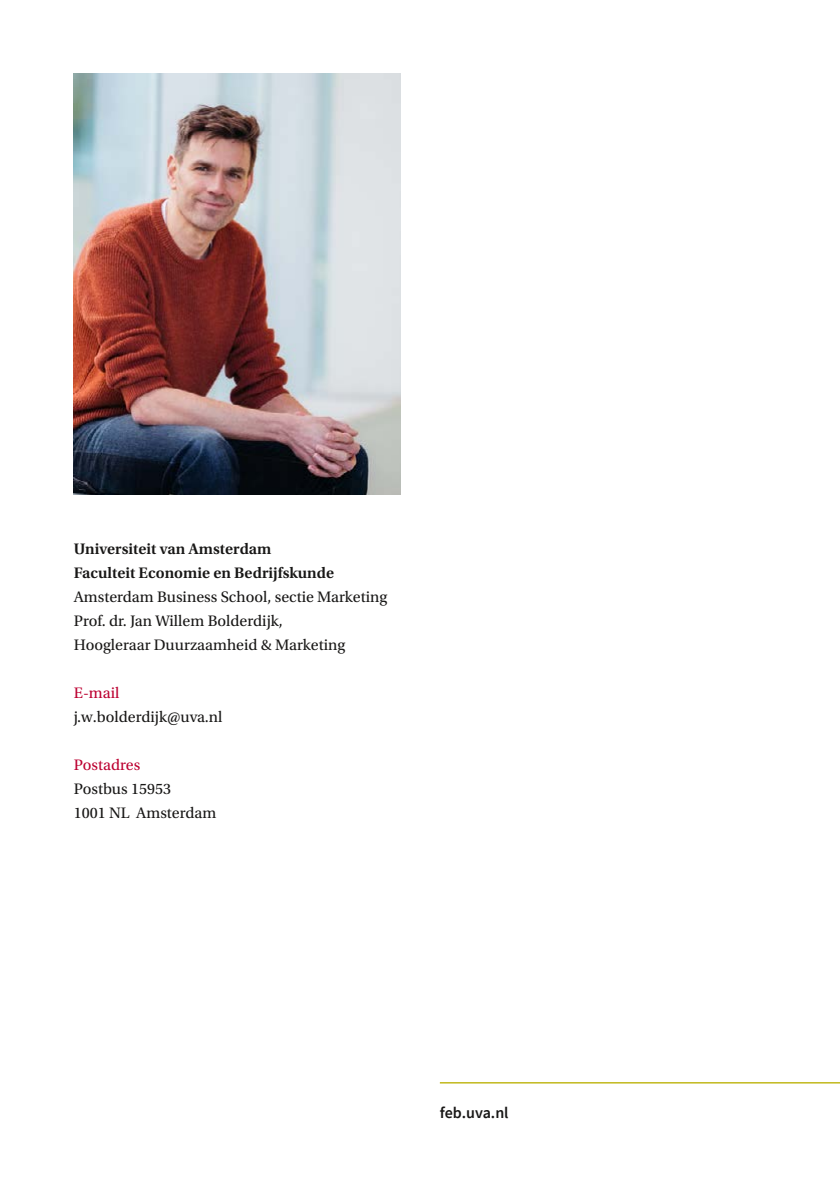
<style>
.page{position:relative;width:840px;height:1191px;background:#fff}
.page>*{position:absolute;margin:0;border:0;box-sizing:border-box;transform-origin:0 0}
.t1{font:16px/24px "Utopia Std";color:#181716}
.t2{font:600 16px/24px "Utopia Std";color:#181716}
.t3{font:16px "Utopia Std";color:#bc0031}
.t4{font:600 16px "Source Sans Pro";color:#181716}
</style>
<div class="page">
<hr style="left:439px;top:1082px;width:400px;height:1px;background:#beb511">
<img style="left:74px;top:74px;width:326px;height:420px">
<p class="t2" style="left:74px;top:537px;width:261px">Universiteit van Amsterdam<br>Faculteit Economie en Bedrijfskunde</p>
<p class="t1" style="left:74px;top:585px;width:315px">Amsterdam Business School, sectie Marketing<br>Prof. dr. Jan Willem Bolderdijk,<br>Hoogleraar Duurzaamheid &amp; Marketing</p>
<p class="t3" style="left:74px;top:684px;width:47px">E-mail</p>
<p class="t1" style="left:74px;top:705px;width:150px">j.w.bolderdijk@uva.nl</p>
<p class="t3" style="left:74px;top:756px;width:68px">Postadres</p>
<p class="t1" style="left:74px;top:777px;width:144px">Postbus 15953<br>1001 NL Amsterdam</p>
<p class="t4" style="left:439px;top:1101px;width:70px">feb.uva.nl</p>
</div>
